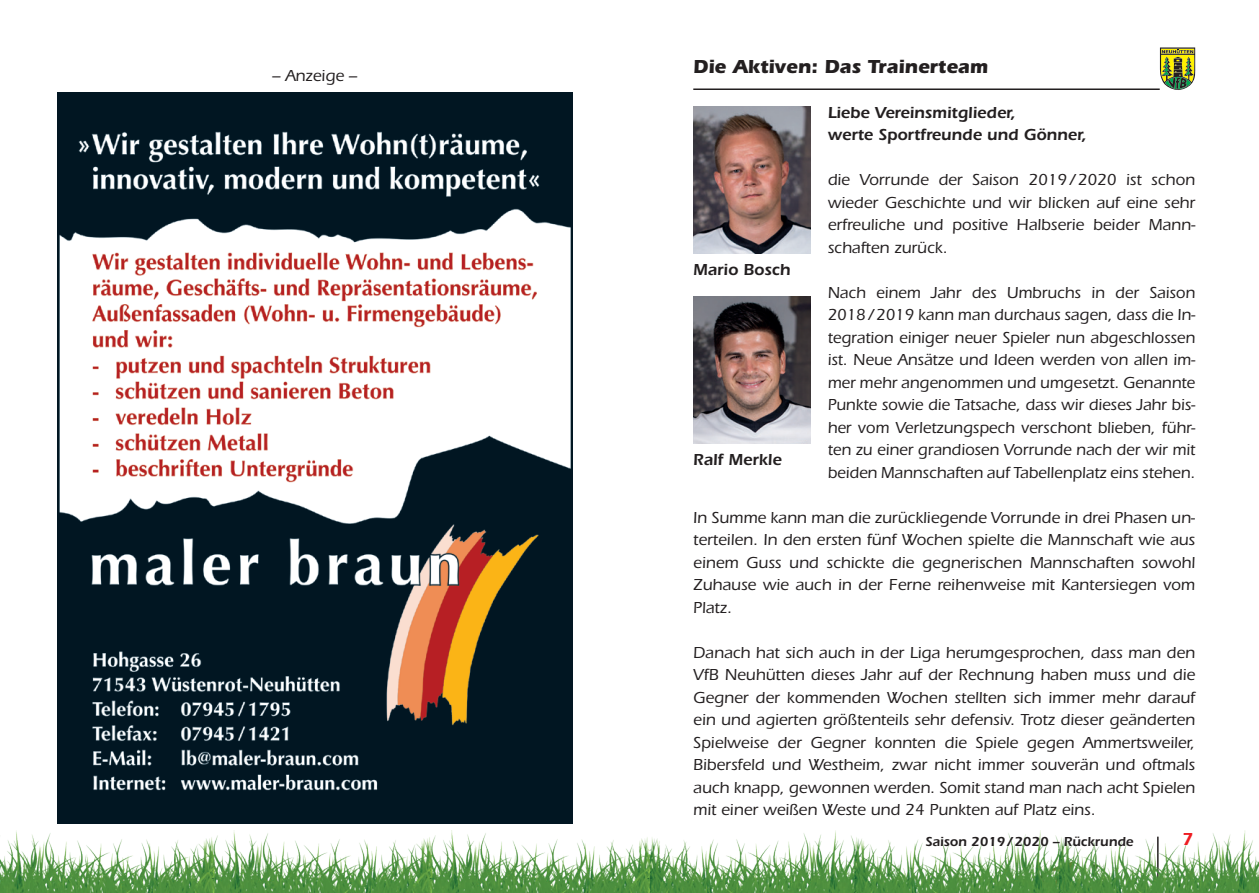
<style>
.page{position:relative;width:1259px;height:893px;background:#fff}
.page>*{position:absolute;margin:0;border:0;box-sizing:border-box;transform-origin:0 0}
.t1{font:700 19.5px "ITC Eras Std";color:#231f20}
.t2{font:600 18px "ITC Eras Std";color:#ee1d23}
.t3{font:500 16.5px/22.5px "ITC Eras Std";color:#231f20;text-align:justify}
.t4{font:600 16.5px/22.5px "ITC Eras Std";color:#231f20}
.t5{font:600 13.5px "ITC Eras Std";color:#231f20}
</style>
<div class="page">
<img style="left:0;top:831px;width:1259px;height:62px">
<hr style="left:693px;top:88px;width:466px;height:2px;background:#231f20">
<svg style="left:629px;top:831px;width:64px;height:62px"></svg>
<svg style="left:1160px;top:47px;width:35px;height:43px;background:#8d9543"></svg>
<svg style="left:566px;top:831px;width:63px;height:62px"></svg>
<img style="left:693px;top:107px;width:117px;height:147px">
<img style="left:693px;top:297px;width:117px;height:147px">
<img style="left:57px;top:92px;width:515px;height:731px">
<p class="t3" style="left:272px;top:64px;width:86px">– Anzeige –</p>
<p class="t1" style="left:693px;top:55px;width:296px">Die Aktiven: Das Trainerteam</p>
<p class="t4" style="left:827px;top:101px;width:260px">Liebe Vereinsmitglieder,<br>werte Sportfreunde und Gönner,</p>
<p class="t3" style="left:827px;top:169px;width:369px">die Vorrunde der Saison 2019/2020 ist schon wieder Geschichte und wir blicken auf eine sehr erfreuliche und positive Halbserie beider Mann&shy;schaften zurück.</p>
<p class="t3" style="left:827px;top:281px;width:369px">Nach einem Jahr des Umbruchs in der Saison 2018/2019 kann man durchaus sagen, dass die In&shy;tegration einiger neuer Spieler nun abgeschlossen ist. Neue Ansätze und Ideen werden von allen im&shy;mer mehr angenommen und umgesetzt. Genannte Punkte sowie die Tatsache, dass wir dieses Jahr bis&shy;her vom Verletzungspech verschont blieben, führ&shy;ten zu einer grandiosen Vorrunde nach der wir mit beiden Mannschaften auf Tabellenplatz eins stehen.</p>
<p class="t3" style="left:693px;top:506px;width:503px">In Summe kann man die zurückliegende Vorrunde in drei Phasen un&shy;terteilen. In den ersten fünf Wochen spielte die Mannschaft wie aus einem Guss und schickte die gegnerischen Mannschaften sowohl Zuhause wie auch in der Ferne reihenweise mit Kantersiegen vom Platz.</p>
<p class="t3" style="left:693px;top:641px;width:503px">Danach hat sich auch in der Liga herumgesprochen, dass man den VfB Neuhütten dieses Jahr auf der Rechnung haben muss und die Gegner der kommenden Wochen stellten sich immer mehr darauf ein und agierten größtenteils sehr defensiv. Trotz dieser geänderten Spielweise der Gegner konnten die Spiele gegen Ammertsweiler, Bibersfeld und Westheim, zwar nicht immer souverän und oftmals auch knapp, gewonnen werden. Somit stand man nach acht Spielen mit einer weißen Weste und 24 Punkten auf Platz eins.</p>
<p class="t4" style="left:693px;top:259px;width:99px">Mario Bosch</p>
<p class="t4" style="left:693px;top:449px;width:90px">Ralf Merkle</p>
<p class="t5" style="left:925px;top:833px;width:209px">Saison 2019/2020 – Rückrunde</p>
<p class="t2" style="left:1182px;top:829px;width:13px">7</p>
</div>
